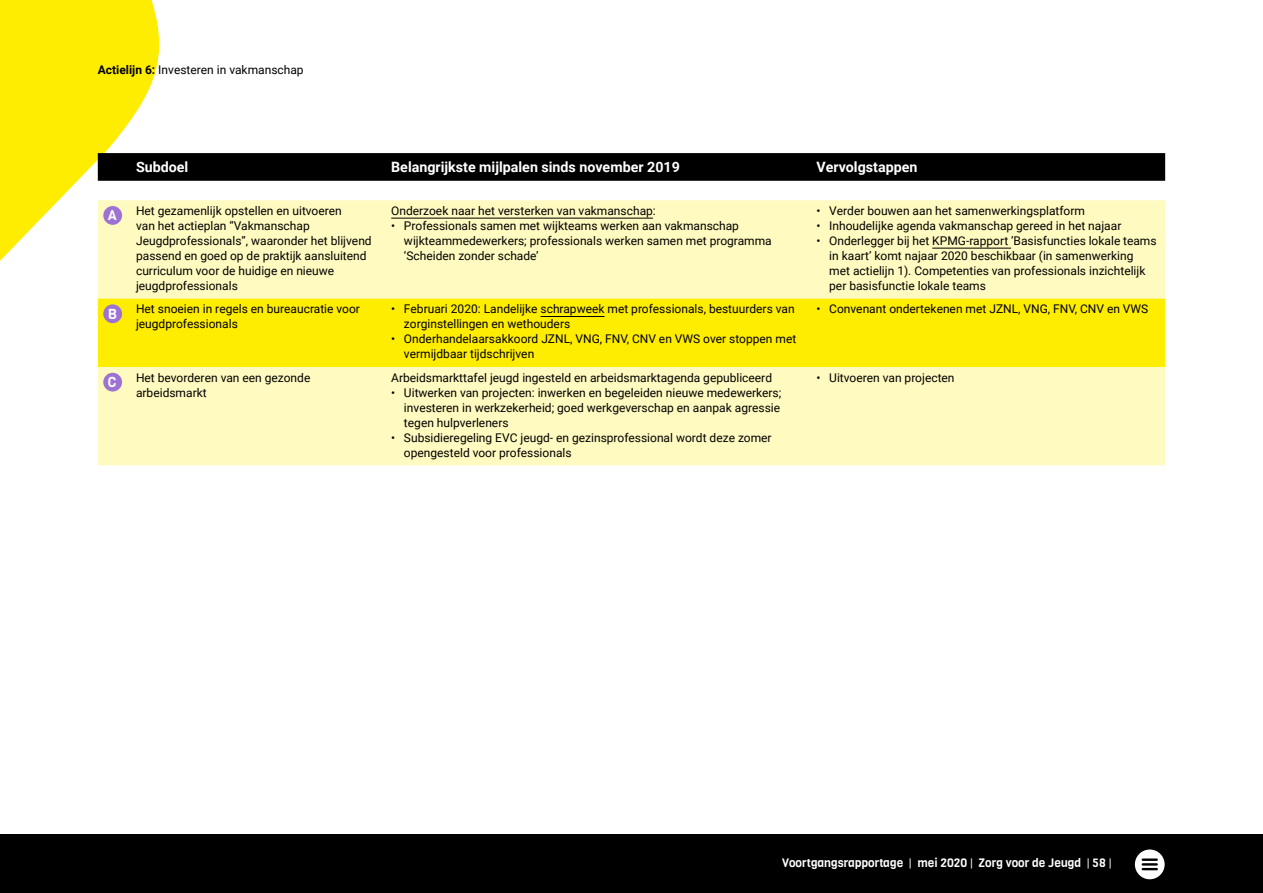
<style>
.page{position:relative;width:1263px;height:893px;background:#fff}
.page>*{position:absolute;margin:0;border:0;box-sizing:border-box;transform-origin:0 0}
.Tabelkop{font:700 14.25px "Roboto";color:#fff}
.Letters{font:14.25px "Viga";color:#fff}
.Tabel_-_plat{font:12px/15px "Roboto";color:#000}
.t1{font:12px "Viga";color:#fff}
.s1{font-weight:700}
.s2{font-family:"Roboto"}
</style>
<div class="page">
<svg style="left:0;top:0;width:160px;height:292px;fill:#ffed00"></svg>
<svg style="left:98px;top:153px;width:1067px;height:28px;background:#020202"></svg>
<div style="left:98px;top:200px;width:1067px;height:265px;background:#fffabf"></div>
<div style="left:98px;top:299px;width:1067px;height:68px;background:#ffed00"></div>
<div style="left:103px;top:206px;width:19px;height:19px;background:#9e72d3;border-radius:50%"></div>
<hr style="left:391px;top:218px;width:262px;height:1px;background:#000">
<hr style="left:932px;top:248px;width:79px;height:1px;background:#000">
<div style="left:103px;top:304px;width:19px;height:19px;background:#9e72d3;border-radius:50%"></div>
<hr style="left:540px;top:316px;width:64px;height:1px;background:#000">
<div style="left:103px;top:373px;width:19px;height:19px;background:#9e72d3;border-radius:50%"></div>
<div style="left:0;top:834px;width:1263px;height:59px;background:#000"></div>
<svg style="left:1135px;top:849px;width:30px;height:30px"></svg>
<hr style="left:1143px;top:858px;width:14px;height:3px;background:#000">
<hr style="left:1143px;top:863px;width:14px;height:3px;background:#000">
<svg style="left:1143px;top:868px;width:14px;height:2px"></svg>
<p class="Tabel_-_plat" style="left:98px;top:62px;width:207px"><span class="s1">Actielijn 6:</span> Investeren in vakmanschap</p>
<p class="Tabelkop" style="left:136px;top:157px;width:54px">Subdoel</p>
<p class="Tabelkop" style="left:391px;top:157px;width:290px">Belangrijkste mijlpalen sinds november 2019</p>
<p class="Tabelkop" style="left:816px;top:157px;width:102px">Vervolgstappen</p>
<p class="Letters" style="left:108px;top:206px;width:11px">A</p>
<p class="Tabel_-_plat" style="left:136px;top:203px;width:237px">Het gezamenlijk opstellen en uitvoeren<br>van het actieplan “Vakmanschap Jeugdprofessionals”, waaronder het blijvend passend en goed op de praktijk aansluitend curriculum voor de huidige en nieuwe jeugdprofessionals</p>
<p class="Tabel_-_plat" style="left:391px;top:203px;width:266px">Onderzoek naar het versterken van vakmanschap:</p>
<p class="Tabel_-_plat" style="left:404px;top:218px;width:369px;text-indent:-13px">• Professionals samen met wijkteams werken aan vakmanschap wijkteammedewerkers; professionals werken samen met programma ‘Scheiden zonder schade’</p>
<p class="Letters" style="left:108px;top:304px;width:11px">B</p>
<p class="Tabel_-_plat" style="left:136px;top:301px;width:225px">Het snoeien in regels en bureaucratie voor jeugdprofessionals</p>
<p class="Tabel_-_plat" style="left:404px;top:301px;width:392px;text-indent:-13px">• Februari 2020: Landelijke schrapweek met professionals, bestuurders van zorginstellingen en wethouders</p>
<p class="Tabel_-_plat" style="left:404px;top:331px;width:394px;text-indent:-13px">• Onderhandelaarsakkoord JZNL, VNG, FNV, CNV en VWS over stoppen met vermijdbaar tijdschrijven</p>
<p class="Letters" style="left:108px;top:372px;width:10px">C</p>
<p class="Tabel_-_plat" style="left:136px;top:370px;width:176px">Het bevorderen van een gezonde arbeidsmarkt</p>
<p class="Tabel_-_plat" style="left:391px;top:370px;width:382px">Arbeidsmarkttafel jeugd ingesteld en arbeidsmarktagenda gepubliceerd</p>
<p class="Tabel_-_plat" style="left:404px;top:385px;width:379px;text-align:justify;text-indent:-13px">• Uitwerken van projecten: inwerken en begeleiden nieuwe medewerkers; investeren in werkzekerheid; goed werkgeverschap en aanpak agressie tegen hulpverleners</p>
<p class="Tabel_-_plat" style="left:404px;top:430px;width:369px;text-indent:-13px">• Subsidieregeling EVC jeugd- en gezinsprofessional wordt deze zomer opengesteld voor professionals</p>
<p class="Tabel_-_plat" style="left:816px;top:203px;width:270px">• Verder bouwen aan het samenwerkingsplatform</p>
<p class="Tabel_-_plat" style="left:816px;top:218px;width:306px">• Inhoudelijke agenda vakmanschap gereed in het najaar</p>
<p class="Tabel_-_plat" style="left:829px;top:233px;width:329px;text-indent:-13px">• Onderlegger bij het KPMG-rapport ’Basisfuncties lokale teams in kaart’ komt najaar 2020 beschikbaar (in samenwerking met actielijn 1). Competenties van professionals inzichtelijk per basisfunctie lokale teams</p>
<p class="Tabel_-_plat" style="left:816px;top:301px;width:333px">• Convenant ondertekenen met JZNL, VNG, FNV, CNV en VWS</p>
<p class="Tabel_-_plat" style="left:816px;top:370px;width:140px">• Uitvoeren van projecten</p>
<p class="t1" style="left:782px;top:855px;width:331px">Voortgangsrapportage <span class="s2">|</span> mei 2020 <span class="s2">|</span> Zorg voor de Jeugd <span class="s2">|</span> 58 <span class="s2">|</span></p>
</div>
